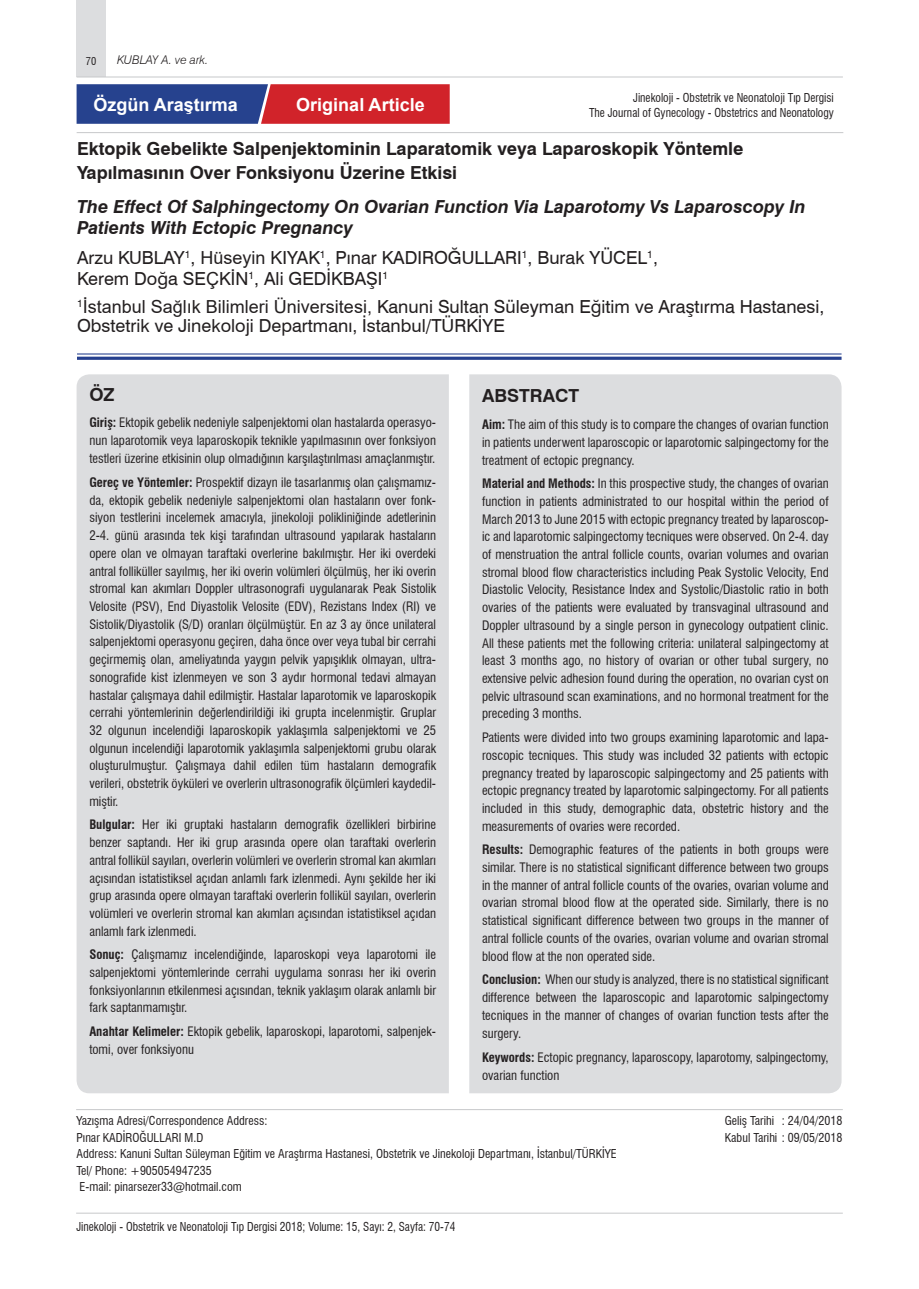
<style>
.page{position:relative;width:919px;height:1289px;background:#fff}
.page>*{position:absolute;margin:0;border:0;box-sizing:border-box;transform-origin:0 0}
.kurum{font:18px/19.5px "Swiss 721 BT";color:#231f20}
.konu_başlık_TR{font:700 18px/24px "Swiss 721 BT";color:#231f20}
.konu_başlık_İNG{font:italic 700 18px/21px "Swiss 721 BT";color:#231f20}
.Yazar{font:18px/21px "Swiss 721 BT";color:#231f20}
.t1{font:700 18px "Arial";color:#fff}
.özet_başlık{font:700 18px "Swiss 721 BT";color:#231f20}
.özet_metin{font:condensed 12.75px/17.7px "Swiss 721 BT";color:#231f20;text-align:justify}
.adres{font:condensed 12px "Swiss 721 BT";color:#231f20}
.adres-2{font:condensed 12px/14.4px "Swiss 721 BT";color:#231f20;text-align:right;scale:.95 1}
.t2{font:italic 300 12px "Swiss 721 BT";color:#231f20}
.t3{font:condensed 10.5px "Swiss 721 BT";color:#231f20}
.s1{font-family:"Arial"}
.s2{font-weight:700}
</style>
<div class="page">
<div style="left:77px;top:0;width:29px;height:77px;background:#dcdddf"></div>
<hr style="left:77px;top:77px;width:765px;height:1px;background:#c7c8ca">
<hr style="left:77px;top:132px;width:766px;height:1px;background:#c7c8ca">
<hr style="left:76px;top:1109px;width:766px;height:1px;background:#c7c8ca">
<hr style="left:76px;top:1212px;width:766px;height:1px;background:#c7c8ca">
<svg style="left:77px;top:84px;width:372px;height:40px;background:#7c365f"></svg>
<hr style="left:77px;top:353px;width:764px;height:1px;background:#253f8e">
<svg style="left:77px;top:356px;width:764px;height:4px;background:#5065a4"></svg>
<div style="left:469px;top:374px;width:372px;height:719px;background:#dcdddf"></div>
<div style="left:77px;top:374px;width:372px;height:719px;background:#dcdddf"></div>
<p class="t2" style="left:117px;top:53px;width:93px">KUBLAY A. ve ark.</p>
<p class="t1" style="left:94px;top:92px;width:146px">Özgün Araştırma</p>
<p class="t1" style="left:296px;top:92px;width:130px">Original Article</p>
<p class="t3" style="left:86px;top:55px;width:12px">70</p>
<p class="adres-2" style="left:589px;top:90px;width:259px">Jinekoloji - Obstetrik ve Neonatoloji Tıp Dergisi<br>The Journal of Gynecology - Obstetrics and Neonatology</p>
<p class="konu_başlık_TR" style="left:77px;top:136px;width:667px">Ektopik Gebelikte Salpenjektominin Laparatomik veya Laparoskopik Yöntemle<br>Yapılmasının Over Fonksiyonu Üzerine Etkisi</p>
<p class="konu_başlık_İNG" style="left:77px;top:196px;width:730px">The Effect Of Salphingectomy On Ovarian Function Via Laparotomy Vs Laparoscopy In<br>Patients With Ectopic Pregnancy</p>
<p class="Yazar" style="left:77px;top:246px;width:582px">Arzu KUBLAY<sup>1</sup>, <span class="s1">Hüseyin K</span>IYAK<sup>1</sup>, Pınar KADIROĞULLARI<sup>1</sup>, Burak YÜCEL<sup>1</sup>,<br>Kerem Doğa SE<span class="s1">Ç</span>K<span class="s1">İ</span>N<sup>1</sup>, Ali GEDİKBAŞI<sup>1</sup></p>
<p class="kurum" style="left:77px;top:296px;width:748px"><sup>1</sup><span class="s1">İstanbul Sağlık Bilimleri Üniversitesi,</span> Kanuni Sultan Süleyman Eğitim ve Araştırma Hastanesi,<br>Obstetrik ve Jinekoloji Departmanı, İstanbul/TÜRKİYE</p>
<p class="özet_başlık" style="left:89px;top:382px;width:27px">ÖZ</p>
<p class="özet_metin" style="left:89px;top:413px;width:348px"><span class="s2">Giriş:</span> Ektopik gebelik nedeniyle salpenjektomi olan hastalarda operasyo&shy;nun laparotomik veya laparoskopik teknikle yapılmasının over fonksiyon testleri üzerine etkisinin olup olmadığının karşılaştırılması amaçlanmıştır.</p>
<p class="özet_metin" style="left:89px;top:473px;width:348px"><span class="s2">Gereç ve Yöntemler:</span> Prospektif dizayn ile tasarlanmış olan çalışmamız&shy;da, ektopik gebelik nedeniyle salpenjektomi olan hastaların over fonk&shy;siyon testlerini incelemek amacıyla, jinekoloji polikliniğinde adetlerinin 2-4. günü arasında tek kişi tarafından ultrasound yapılarak hastaların opere olan ve olmayan taraftaki overlerine bakılmıştır. Her iki overdeki antral folliküller sayılmış, her iki overin volümleri ölçülmüş, her iki overin stromal kan akımları Doppler ultrasonografi uygulanarak Peak Sistolik Velosite (PSV), End Diyastolik Velosite (EDV), Rezistans Index (RI) ve Sistolik/Diyastolik (S/D) oranları ölçülmüştür. En az 3 ay önce unilateral salpenjektomi operasyonu geçiren, daha önce over veya tubal bir cerrahi geçirmemiş olan, ameliyatında yaygın pelvik yapışıklık olmayan, ultra&shy;sonografide kist izlenmeyen ve son 3 aydır hormonal tedavi almayan hastalar çalışmaya dahil edilmiştir. Hastalar laparotomik ve laparoskopik cerrahi yöntemlerinin değerlendirildiği iki grupta incelenmiştir. Gruplar 32 olgunun incelendiği laparoskopik yaklaşımla salpenjektomi ve 25 olgunun incelendiği laparotomik yaklaşımla salpenjektomi grubu olarak oluşturulmuştur. Çalışmaya dahil edilen tüm hastaların demografik verileri, obstetrik öyküleri ve overlerin ultrasonografik ölçümleri kaydedil&shy;miştir.</p>
<p class="özet_metin" style="left:89px;top:816px;width:348px"><span class="s2">Bulgular:</span> Her iki gruptaki hastaların demografik özellikleri birbirine benzer saptandı. Her iki grup arasında opere olan taraftaki overlerin antral follikül sayıları, overlerin volümleri ve overlerin stromal kan akımları açısından istatistiksel açıdan anlamlı fark izlenmedi. Aynı şekilde her iki grup arasında opere olmayan taraftaki overlerin follikül sayıları, overlerin volümleri ve overlerin stromal kan akımları açısından istatistiksel açıdan anlamlı fark izlenmedi.</p>
<p class="özet_metin" style="left:89px;top:945px;width:348px"><span class="s2">Sonuç:</span> Çalışmamız incelendiğinde, laparoskopi veya laparotomi ile salpenjektomi yöntemlerinde cerrahi uygulama sonrası her iki overin fonksiyonlarının etkilenmesi açısından, teknik yaklaşım olarak anlamlı bir fark saptanmamıştır.</p>
<p class="özet_metin" style="left:89px;top:1022px;width:348px"><span class="s2">Anahtar Kelimeler:</span> Ektopik gebelik, laparoskopi, laparotomi, salpenjek&shy;tomi, over fonksiyonu</p>
<p class="özet_başlık" style="left:482px;top:383px;width:99px">ABSTRACT</p>
<p class="özet_metin" style="left:482px;top:415px;width:348px"><span class="s2">Aim:</span> The aim of this study is to compare the changes of ovarian function in patients underwent laparoscopic or laparotomic salpingectomy for the treatment of ectopic pregnancy.</p>
<p class="özet_metin" style="left:482px;top:474px;width:348px"><span class="s2">Material and Methods:</span> In this prospective study, the changes of ovarian function in patients administrated to our hospital within the period of March 2013 to June 2015 with ectopic pregnancy treated by laparoscop&shy;ic and laparotomic salpingectomy tecniques were observed. On 2-4. day of menstruation the antral follicle counts, ovarian volumes and ovarian stromal blood flow characteristics including Peak Systolic Velocity, End Diastolic Velocity, Resistance Index and Systolic/Diastolic ratio in both ovaries of the patients were evaluated by transvaginal ultrasound and Doppler ultrasound by a single person in gynecology outpatient clinic.<br>All these patients met the following criteria: unilateral salpingectomy at least 3 months ago, no history of ovarian or other tubal surgery, no extensive pelvic adhesion found during the operation, no ovarian cyst on pelvic ultrasound scan examinations, and no hormonal treatment for the preceding 3 months.</p>
<p class="özet_metin" style="left:482px;top:728px;width:348px">Patients were divided into two groups examining laparotomic and lapa&shy;roscopic tecniques. This study was included 32 patients with ectopic pregnancy treated by laparoscopic salpingectomy and 25 patients with ectopic pregnancy treated by laparotomic salpingectomy. For all patients included in this study, demographic data, obstetric history and the measurements of ovaries were recorded.</p>
<p class="özet_metin" style="left:482px;top:840px;width:348px"><span class="s2">Results:</span> Demographic features of the patients in both groups were similar. There is no statistical significant difference between two groups in the manner of antral follicle counts of the ovaries, ovarian volume and ovarian stromal blood flow at the operated side. Similarly, there is no statistical significant difference between two groups in the manner of antral follicle counts of the ovaries, ovarian volume and ovarian stromal blood flow at the non operated side.</p>
<p class="özet_metin" style="left:482px;top:970px;width:348px"><span class="s2">Conclusion:</span> When our study is analyzed, there is no statistical significant difference between the laparoscopic and laparotomic salpingectomy tecniques in the manner of changes of ovarian function tests after the surgery.</p>
<p class="özet_metin" style="left:482px;top:1048px;width:348px"><span class="s2">Keywords:</span> Ectopic pregnancy, laparoscopy, laparotomy, salpingectomy, ovarian function</p>
<p class="adres" style="left:77px;top:1113px;width:192px">Yazışma Adresi/Correspondence Address:</p>
<p class="adres" style="left:77px;top:1130px;width:128px">Pınar KADİROĞULLARI M.D</p>
<p class="adres" style="left:77px;top:1146px;width:541px">Address: Kanuni Sultan Süleyman Eğitim ve Araştırma Hastanesi, Obstetrik ve Jinekoloji Departmanı, İstanbul/TÜRKİYE</p>
<p class="adres" style="left:77px;top:1163px;width:137px">Tel/ Phone: +905054947235</p>
<p class="adres" style="left:80px;top:1179px;width:164px">E-mail: pinarsezer33@hotmail.com</p>
<p class="adres-2" style="left:76px;top:1219px;width:400px">Jinekoloji - Obstetrik ve Neonatoloji Tıp Dergisi 2018; Volume: 15, Sayı: 2, Sayfa: 70-74</p>
<p class="adres" style="left:724px;top:1113px;width:119px">Geliş Tarihi : 24/04/2018</p>
<p class="adres" style="left:724px;top:1130px;width:119px">Kabul Tarihi : 09/05/2018</p>
</div>
